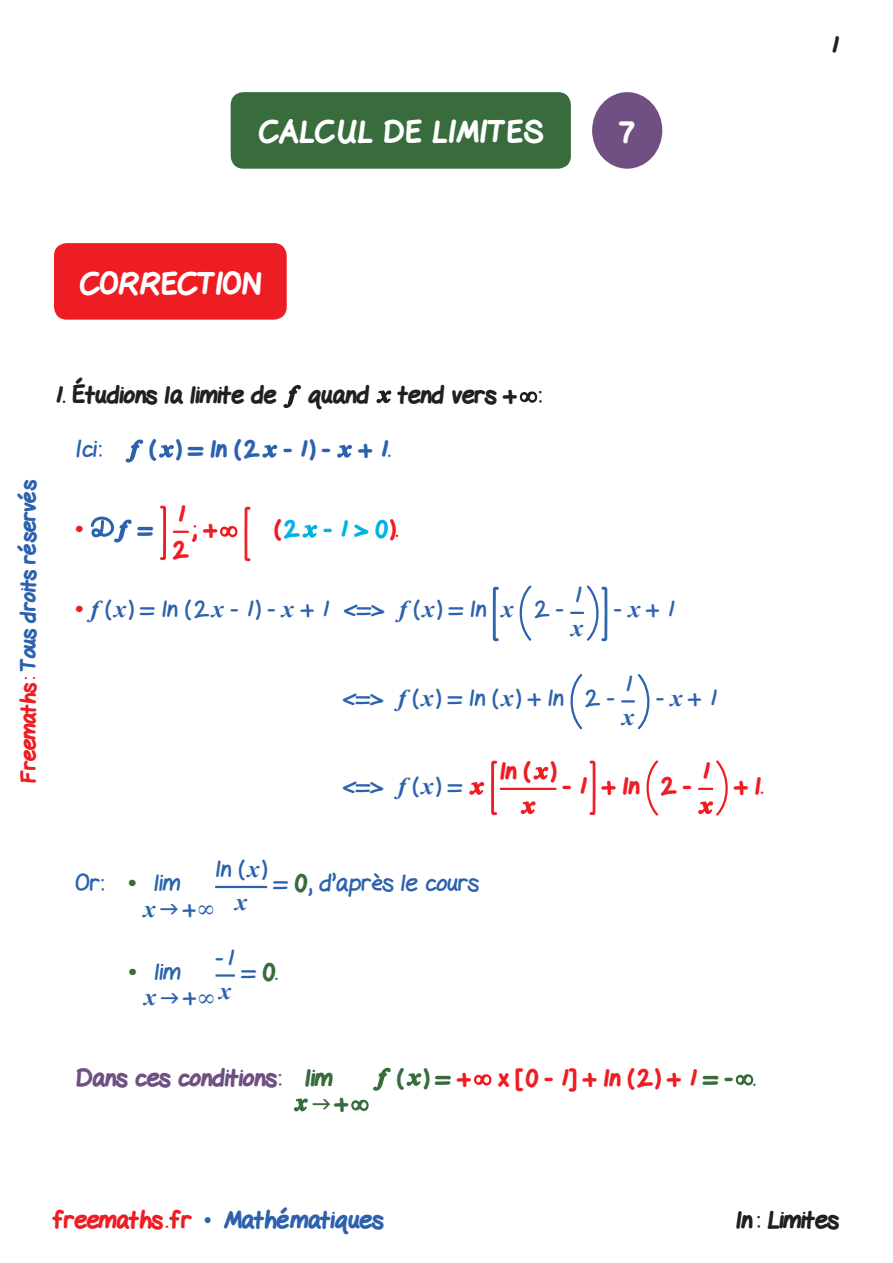
<style>
.page{position:relative;width:893px;height:1263px;background:#fff}
.page>*{position:absolute;margin:0;border:0;box-sizing:border-box;transform-origin:0 0}
.t1{font:800 30px "Gel Pen";letter-spacing:.02em;color:#fff}
.t2{font:800 30px "Gel Pen";color:#fff}
.t3{font:24px "Gel Pen";color:#2c62ad}
.t4{font:800 24px "Gel Pen";color:#231f20}
.t5{font:800 24px "Gel Pen";color:#2c62ad}
.t6{font:800 24px/36px "Gel Pen";color:#ee1d23}
.t7{font:800 24px "Gel Pen";color:#704f83}
.t8{font:italic 700 24px "Times New Roman";color:#2c62ad}
.t9{font:800 24px "Gel Pen";color:#00b3e0}
.t10{font:800 24px "Gel Pen";color:#386c3d}
.t11{font:700 24px "Times New Roman";color:#ee1d23}
.t12{font:800 21px "Gel Pen";letter-spacing:-.01em;color:#2c62ad}
.s1{color:#ee1d23}
.s2{font-family:"Gel Pen";font-weight:800;color:#2c62ad}
.s3{font-family:"Times New Roman";font-weight:700;color:#ee1d23}
.s4{font-family:"Times New Roman";font-weight:700;font-style:italic}
.s5{font-weight:800;color:#386c3d}
.s6{font-family:"Times New Roman";font-weight:700;color:#386c3d}
.s7{font-family:"Gel Pen";font-weight:400;font-style:normal}
.s8{font-weight:400;color:#2c62ad}
.s9{color:#386c3d}
.s10{font-family:"Times New Roman";font-weight:400}
</style>
<div class="page">
<div style="left:54px;top:243px;width:233px;height:77px;background:#ee1d23;border-radius:13px"></div>
<svg style="left:283px;top:385px;width:18px;height:23px"></svg>
<svg style="left:376px;top:390px;width:16px;height:14px"></svg>
<svg style="left:519px;top:391px;width:19px;height:12px"></svg>
<svg style="left:125px;top:439px;width:19px;height:24px"></svg>
<svg style="left:159px;top:444px;width:15px;height:14px"></svg>
<svg style="left:262px;top:444px;width:16px;height:14px"></svg>
<svg style="left:337px;top:444px;width:15px;height:14px"></svg>
<svg style="left:90px;top:516px;width:42px;height:27px"></svg>
<svg style="left:160px;top:505px;width:6px;height:55px"></svg>
<svg style="left:173px;top:531px;width:16px;height:2px"></svg>
<svg style="left:220px;top:526px;width:18px;height:12px"></svg>
<svg style="left:244px;top:506px;width:7px;height:55px"></svg>
<svg style="left:302px;top:525px;width:16px;height:13px"></svg>
<svg style="left:493px;top:586px;width:6px;height:55px"></svg>
<svg style="left:519px;top:585px;width:13px;height:56px"></svg>
<svg style="left:570px;top:585px;width:38px;height:57px"></svg>
<svg style="left:570px;top:674px;width:13px;height:56px"></svg>
<svg style="left:621px;top:674px;width:29px;height:56px"></svg>
<svg style="left:469px;top:782px;width:16px;height:13px"></svg>
<svg style="left:491px;top:760px;width:6px;height:55px"></svg>
<hr style="left:500px;top:788px;width:56px;height:2px;background:#ee1d23">
<svg style="left:533px;top:766px;width:16px;height:14px"></svg>
<svg style="left:520px;top:801px;width:16px;height:14px"></svg>
<svg style="left:589px;top:760px;width:7px;height:55px"></svg>
<svg style="left:646px;top:760px;width:13px;height:56px"></svg>
<svg style="left:698px;top:760px;width:30px;height:56px"></svg>
<hr style="left:215px;top:886px;width:52px;height:2px;background:#2c62ad">
<hr style="left:216px;top:974px;width:19px;height:3px;background:#2c62ad">
<svg style="left:351px;top:1099px;width:18px;height:12px"></svg>
<svg style="left:373px;top:1067px;width:18px;height:24px"></svg>
<svg style="left:406px;top:1073px;width:16px;height:13px"></svg>
<svg style="left:474px;top:1074px;width:18px;height:12px"></svg>
<svg style="left:735px;top:1074px;width:19px;height:12px"></svg>
<div style="left:592px;top:92px;width:70px;height:77px;background:#704f83;border-radius:50%"></div>
<div style="left:231px;top:92px;width:340px;height:77px;background:#386c3d;border-radius:13px"></div>
<svg style="left:294px;top:1098px;width:14px;height:14px"></svg>
<p class="t1" style="left:258px;top:107px;width:286px">CALCUL DE LIMITES</p>
<p class="t1" style="left:619px;top:107px;width:17px">7</p>
<p class="t4" style="left:830px;top:25px;width:10px">1</p>
<p class="t2" style="left:80px;top:259px;width:183px">CORRECTION</p>
<p class="t12" style="left:11px;top:783px;width:305px;rotate:-90deg"><span class="s1">Freemaths:</span> Tous droits réservés</p>
<p class="t4" style="left:54px;top:375px;width:224px">1. Étudions la limite de</p>
<p class="t4" style="left:308px;top:375px;width:235px">quand tend vers + :</p>
<p class="t3" style="left:75px;top:429px;width:28px">Ici:</p>
<p class="t5" style="left:149px;top:429px;width:243px">( ) = ln (2 - 1) - + 1.</p>
<p class="t11" style="left:75px;top:513px;width:79px">• <span class="s2">=</span></p>
<p class="t6" style="left:173px;top:494px;width:17px">1<br>2</p>
<p class="t6" style="left:192px;top:509px;width:27px">; +</p>
<p class="t9" style="left:274px;top:509px;width:125px"><span class="s1">(</span>2 - 1 &gt; 0<span class="s1">).</span></p>
<p class="t3" style="left:573px;top:575px;width:10px">1</p>
<p class="t8" style="left:571px;top:611px;width:13px">x</p>
<p class="t3" style="left:75px;top:589px;width:489px"><span class="s3">•</span> <span class="s4">f</span> (<span class="s4">x</span>) = ln (2<span class="s4">x</span> - 1) - <span class="s4">x</span> + 1 &lt;=&gt; <span class="s4">f</span> (<span class="s4">x</span>) = ln <span class="s4">x</span> 2 -</p>
<p class="t3" style="left:614px;top:589px;width:61px">- <span class="s4">x</span> + 1</p>
<p class="t3" style="left:624px;top:664px;width:10px">1</p>
<p class="t8" style="left:622px;top:700px;width:13px">x</p>
<p class="t3" style="left:343px;top:678px;width:272px">&lt;=&gt; <span class="s4">f</span> (<span class="s4">x</span>) = ln (<span class="s4">x</span>) + ln 2 -</p>
<p class="t3" style="left:657px;top:678px;width:61px">- <span class="s4">x</span> + 1</p>
<p class="t3" style="left:343px;top:766px;width:120px">&lt;=&gt; <span class="s4">f</span> (<span class="s4">x</span>) =</p>
<p class="t6" style="left:500px;top:751px;width:58px">ln ( )</p>
<p class="t6" style="left:564px;top:766px;width:129px">- 1 + ln 2 -</p>
<p class="t6" style="left:701px;top:751px;width:10px">1</p>
<p class="t6" style="left:735px;top:766px;width:30px">+ l.</p>
<p class="t3" style="left:215px;top:849px;width:53px">ln (<span class="s4">x</span>)</p>
<p class="t8" style="left:235px;top:885px;width:13px">x</p>
<p class="t3" style="left:274px;top:863px;width:206px">= <span class="s5">0</span>, d’après le cours</p>
<p class="t3" style="left:75px;top:863px;width:106px">Or: <span class="s6">•</span> lim</p>
<p class="t8" style="left:144px;top:892px;width:72px">x <span class="s7">+</span>∞</p>
<p class="t3" style="left:216px;top:938px;width:19px">-1</p>
<p class="t8" style="left:219px;top:974px;width:13px">x</p>
<p class="t10" style="left:242px;top:952px;width:37px"><span class="s8">=</span> 0.</p>
<p class="t3" style="left:128px;top:952px;width:53px"><span class="s6">•</span> lim</p>
<p class="t8" style="left:144px;top:981px;width:72px">x <span class="s7">+</span>∞</p>
<p class="t7" style="left:75px;top:1057px;width:259px">Dans ces conditions: <span class="s9">lim</span></p>
<p class="t10" style="left:335px;top:1083px;width:15px">+</p>
<p class="t6" style="left:397px;top:1057px;width:360px"><span class="s9">( ) =</span> + x [0 - 1] + ln (2) + 1 <span class="s9">= - .</span></p>
<p class="t5" style="left:54px;top:1200px;width:331px"><span class="s1">freemaths . fr</span> <span class="s10">•</span> Mathématiques</p>
<p class="t4" style="left:736px;top:1200px;width:104px">ln : Limites</p>
</div>
